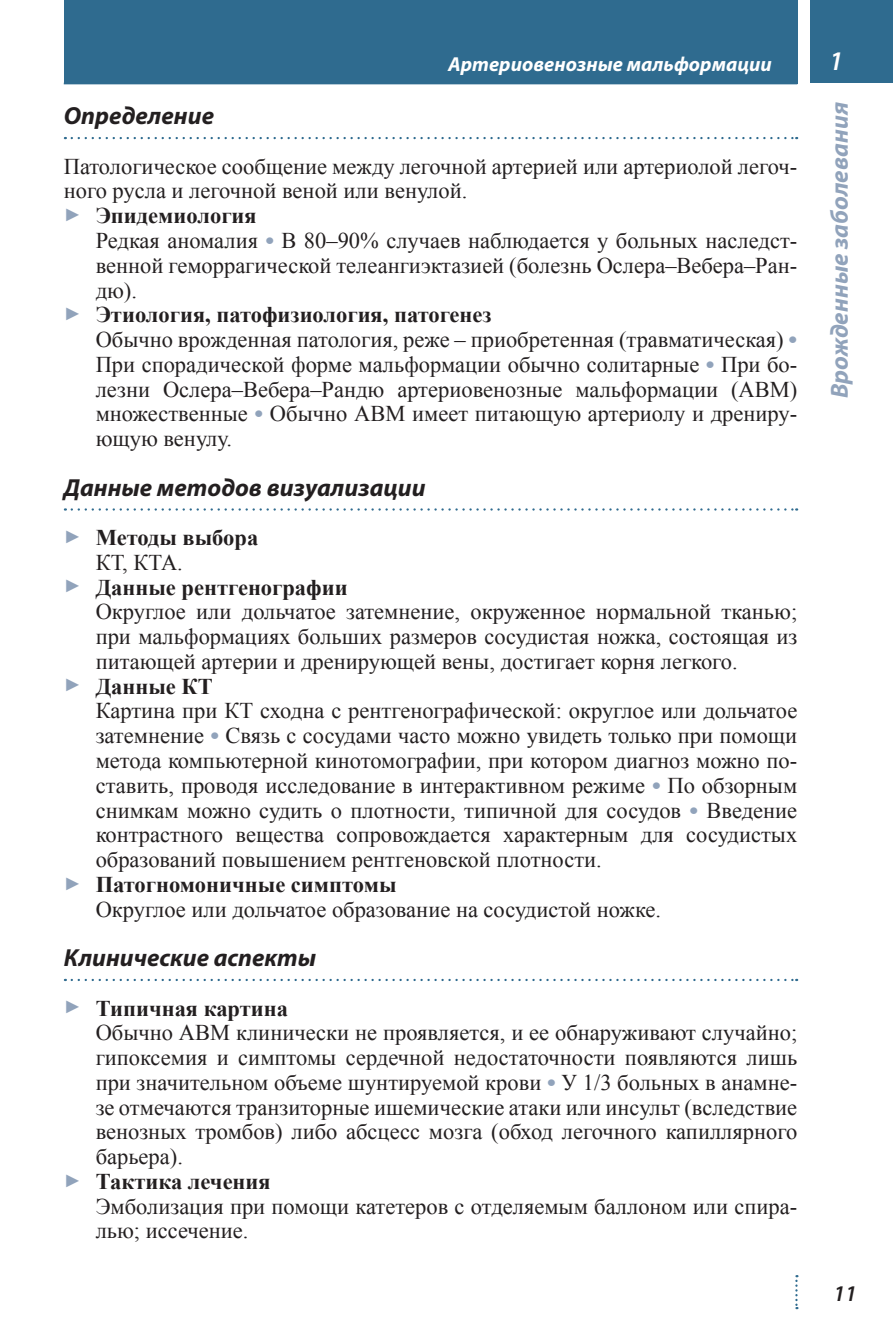
<style>
.page{position:relative;width:893px;height:1340px;background:#fff}
.page>*{position:absolute;margin:0;border:0;box-sizing:border-box;transform-origin:0 0}
.t1{font:italic 600 27px "Myriad Pro";color:#fff}
.t2{font:italic 700 24.75px "Myriad Pro";color:#231f20}
.t3{font:italic 700 24.75px "Myriad Pro";color:#91a3bb}
.t4{font:22.5px/24.8px "Times New Roman";color:#231f20}
.t5{font:700 22.5px "Times New Roman";color:#231f20}
.t6{font:italic 600 22.5px "Myriad Pro";color:#231f20}
.t7{font:italic 700 20.25px "Myriad Pro";color:#fff}
.s1{font-weight:700;font-size:18px;color:#91a3bb}
.s2{font-weight:700}
.s3{font-weight:700;font-size:24.75px;color:#91a3bb}
.s4{font-size:18px;color:#91a3bb}
</style>
<div class="page">
<div style="left:810px;top:0;width:83px;height:83px;background:#2f6b8f"></div>
<svg style="left:795px;top:1275px;width:3px;height:34px"></svg>
<div style="left:64px;top:0;width:733px;height:84px;background:#2f6b8f"></div>
<svg style="left:72px;top:137px;width:725px;height:2px"></svg>
<svg style="left:72px;top:508px;width:725px;height:2px"></svg>
<svg style="left:72px;top:978px;width:725px;height:3px"></svg>
<p class="t7" style="left:448px;top:56px;width:325px">Артериовенозные мальформации</p>
<p class="t2" style="left:64px;top:106px;width:152px">Определение</p>
<p class="t4" style="left:64px;top:154px;width:735px">Патологическое сообщение между легочной артерией или артериолой легоч&shy;ного русла и легочной веной или венулой.<br><span class="s1">►</span> <span class="s2">Эпидемиология</span></p>
<p class="t4" style="left:96px;top:228px;width:703px">Редкая аномалия <span class="s3">•</span> В 80–90% случаев наблюдается у больных наследст-</p>
<p class="t4" style="left:96px;top:253px;width:703px">венной геморрагической телеангиэктазией (болезнь Ослера–Вебера–Ран-</p>
<p class="t4" style="left:96px;top:277px;width:43px">дю).</p>
<p class="t5" style="left:64px;top:302px;width:429px"><span class="s4">►</span> Этиология, патофизиология, патогенез</p>
<p class="t4" style="left:96px;top:327px;width:703px">Обычно врожденная патология, реже – приобретенная (травматическая) <span class="s3">•</span></p>
<p class="t4" style="left:96px;top:352px;width:703px">При спорадической форме мальформации обычно солитарные <span class="s3">•</span> При бо-</p>
<p class="t4" style="left:96px;top:376px;width:703px">лезни Ослера–Вебера–Рандю артериовенозные мальформации (АВМ)</p>
<p class="t4" style="left:96px;top:401px;width:703px">множественные <span class="s3">•</span> Обычно АВМ имеет питающую артериолу и дрениру-</p>
<p class="t4" style="left:96px;top:426px;width:138px">ющую венулу.</p>
<p class="t2" style="left:64px;top:478px;width:363px">Данные методов визуализации</p>
<p class="t5" style="left:64px;top:525px;width:196px"><span class="s4">►</span> Методы выбора</p>
<p class="t4" style="left:96px;top:550px;width:89px">КТ, КТА.</p>
<p class="t5" style="left:64px;top:574px;width:285px"><span class="s4">►</span> Данные рентгенографии</p>
<p class="t4" style="left:96px;top:599px;width:703px">Округлое или дольчатое затемнение, окруженное нормальной тканью;</p>
<p class="t4" style="left:96px;top:624px;width:703px">при мальформациях больших размеров сосудистая ножка, состоящая из</p>
<p class="t4" style="left:96px;top:649px;width:644px">питающей артерии и дренирующей вены, достигает корня легкого.</p>
<p class="t5" style="left:64px;top:673px;width:151px"><span class="s4">►</span> Данные КТ</p>
<p class="t4" style="left:96px;top:698px;width:703px">Картина при КТ сходна с рентгенографической: округлое или дольчатое</p>
<p class="t4" style="left:96px;top:723px;width:703px">затемнение <span class="s3">•</span> Связь с сосудами часто можно увидеть только при помощи</p>
<p class="t4" style="left:96px;top:748px;width:703px">метода компьютерной кинотомографии, при котором диагноз можно по-</p>
<p class="t4" style="left:96px;top:772px;width:703px">ставить, проводя исследование в интерактивном режиме <span class="s3">•</span> По обзорным</p>
<p class="t4" style="left:96px;top:797px;width:703px">снимкам можно судить о плотности, типичной для сосудов <span class="s3">•</span> Введение</p>
<p class="t4" style="left:96px;top:822px;width:703px">контрастного вещества сопровождается характерным для сосудистых</p>
<p class="t4" style="left:96px;top:847px;width:508px">образований повышением рентгеновской плотности.</p>
<p class="t5" style="left:64px;top:871px;width:334px"><span class="s4">►</span> Патогномоничные симптомы</p>
<p class="t4" style="left:96px;top:896px;width:567px">Округлое или дольчатое образование на сосудистой ножке.</p>
<p class="t2" style="left:64px;top:948px;width:254px">Клинические аспекты</p>
<p class="t5" style="left:64px;top:995px;width:226px"><span class="s4">►</span> Типичная картина</p>
<p class="t4" style="left:96px;top:1020px;width:703px">Обычно АВМ клинически не проявляется, и ее обнаруживают случайно;</p>
<p class="t4" style="left:96px;top:1045px;width:703px">гипоксемия и симптомы сердечной недостаточности появляются лишь</p>
<p class="t4" style="left:96px;top:1069px;width:703px">при значительном объеме шунтируемой крови <span class="s3">•</span> У 1/3 больных в анамне-</p>
<p class="t4" style="left:96px;top:1094px;width:703px">зе отмечаются транзиторные ишемические атаки или инсульт (вследствие</p>
<p class="t4" style="left:96px;top:1119px;width:703px">венозных тромбов) либо абсцесс мозга (обход легочного капиллярного</p>
<p class="t4" style="left:96px;top:1144px;width:89px">барьера).</p>
<p class="t5" style="left:64px;top:1168px;width:208px"><span class="s4">►</span> Тактика лечения</p>
<p class="t4" style="left:96px;top:1193px;width:703px">Эмболизация при помощи катетеров с отделяемым баллоном или спира-</p>
<p class="t4" style="left:96px;top:1218px;width:154px">лью; иссечение.</p>
<p class="t1" style="left:829px;top:51px;width:16px">1</p>
<p class="t3" style="left:830px;top:398px;width:298px;rotate:-90deg">Врожденные заболевания</p>
<p class="t6" style="left:834px;top:1284px;width:25px">11</p>
</div>
